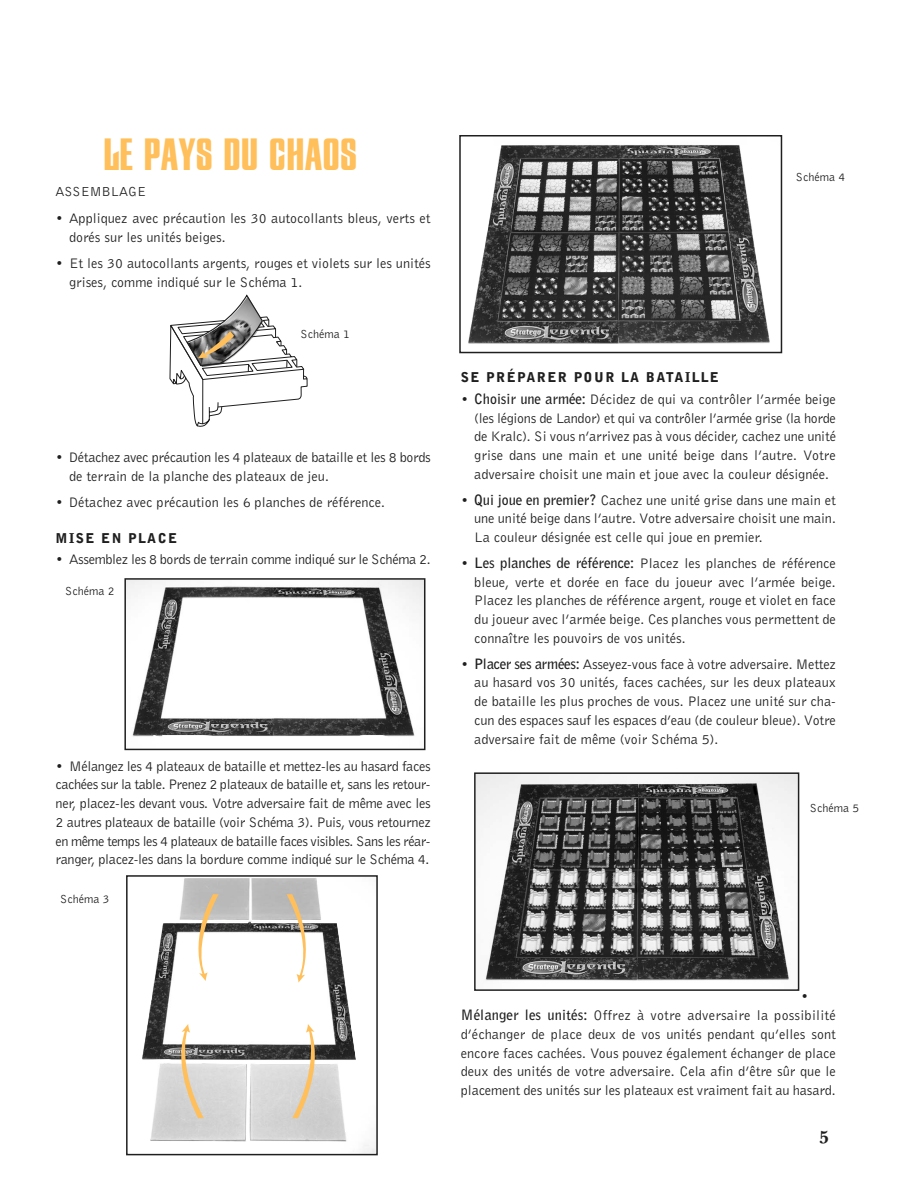
<style>
.page{position:relative;width:914px;height:1188px;background:#fff}
.page>*{position:absolute;margin:0;border:0;box-sizing:border-box;transform-origin:0 0}
.t1{font:42px "Cg Fiorello Cd";letter-spacing:.02em;color:#ffbf5a;scale:1.1 1}
.t2{font:18px "New Baskerville Bold SC";color:#201f20}
.t3{font:14.25px/18.8px "Bell Gothic BT";color:#201f20;text-align:justify}
.t4{font:14.25px/18.8px "Bell Gothic BT";letter-spacing:-.02em;color:#201f20}
.t5{font:900 13.5px "Bell Gothic BT";letter-spacing:.11em;color:#201f20}
.t6{font:13.5px "Bell Gothic BT";color:#201f20}
.t7{font:700 13.5px "Bell Gothic BT";color:#201f20}
.t8{font:12px "Bell Gothic BT";color:#201f20}
.s1{font-size:13.5px}
.s2{font-weight:700;font-size:13.5px}
.s3{font-weight:700}
</style>
<div class="page">
<img style="left:127px;top:581px;width:295px;height:156px">
<div style="left:124px;top:578px;width:301px;height:172px;border:2px solid #201f20"></div>
<img style="left:468px;top:145px;width:302px;height:199px">
<div style="left:459px;top:135px;width:323px;height:218px;border:2px solid #201f20"></div>
<img style="left:477px;top:775px;width:319px;height:206px">
<div style="left:474px;top:772px;width:325px;height:219px;border:2px solid #201f20"></div>
<svg style="left:169px;top:294px;width:139px;height:133px"></svg>
<img style="left:142px;top:878px;width:233px;height:274px">
<div style="left:126px;top:875px;width:252px;height:280px;border:2px solid #201f20"></div>
<svg style="left:286px;top:894px;width:29px;height:89px"></svg>
<svg style="left:189px;top:894px;width:30px;height:88px"></svg>
<svg style="left:172px;top:1023px;width:32px;height:95px"></svg>
<svg style="left:292px;top:1023px;width:32px;height:95px"></svg>
<h1 class="t1" style="left:103px;top:138px;width:232px">LE PAYS DU CHAOS</h1>
<p class="t6" style="left:56px;top:187px;width:92px">ASSEMBLAGE</p>
<p class="t3" style="left:69px;top:210px;width:363px;text-indent:-14px"><span class="s1">•</span> Appliquez avec précaution les 30 autocollants bleus, verts et dorés sur les unités beiges.</p>
<p class="t3" style="left:69px;top:255px;width:363px;text-indent:-14px"><span class="s1">•</span> Et les 30 autocollants argents, rouges et violets sur les unités grises, comme indiqué sur le Schéma 1.</p>
<p class="t8" style="left:300px;top:330px;width:51px">Schéma 1</p>
<p class="t4" style="left:69px;top:449px;width:363px;text-indent:-14px"><span class="s1">•</span> Détachez avec précaution les 4 plateaux de bataille et les 8 bords de terrain de la planche des plateaux de jeu.</p>
<p class="t3" style="left:56px;top:494px;width:331px"><span class="s1">•</span> Détachez avec précaution les 6 planches de référence.</p>
<p class="t5" style="left:56px;top:533px;width:123px">MISE EN PLACE</p>
<p class="t4" style="left:56px;top:551px;width:376px"><span class="s1">•</span> Assemblez les 8 bords de terrain comme indiqué sur le Schéma 2.</p>
<p class="t8" style="left:65px;top:587px;width:51px">Schéma 2</p>
<p class="t3" style="left:55px;top:758px;width:377px"><span class="s1">•</span> Mélangez les 4 plateaux de bataille et mettez-les au hasard faces cachées sur la table. Prenez 2 plateaux de bataille et, sans les retour&shy;ner, placez-les devant vous. Votre adversaire fait de même avec les 2 autres plateaux de bataille (voir Schéma 3). Puis, vous retournez en même temps les 4 plateaux de bataille faces visibles. Sans les réar&shy;ranger, placez-les dans la bordure comme indiqué sur le Schéma 4.</p>
<p class="t8" style="left:60px;top:895px;width:51px">Schéma 3</p>
<p class="t8" style="left:795px;top:173px;width:51px">Schéma 4</p>
<p class="t5" style="left:460px;top:373px;width:260px">SE PRÉPARER POUR LA BATAILLE</p>
<p class="t3" style="left:474px;top:391px;width:363px;text-indent:-14px"><span class="s2">•</span> <span class="s3">Choisir une armée:</span> Décidez de qui va contrôler l’armée beige (les légions de Landor) et qui va contrôler l’armée grise (la horde de Kralc). Si vous n’arrivez pas à vous décider, cachez une unité grise dans une main et une unité beige dans l’autre. Votre adversaire choisit une main et joue avec la couleur désignée.</p>
<p class="t3" style="left:474px;top:492px;width:363px;text-indent:-14px"><span class="s2">•</span> <span class="s3">Qui joue en premier?</span> Cachez une unité grise dans une main et une unité beige dans l’autre. Votre adversaire choisit une main.<br>La couleur désignée est celle qui joue en premier.</p>
<p class="t3" style="left:474px;top:555px;width:363px;text-indent:-14px"><span class="s2">•</span> <span class="s3">Les planches de référence:</span> Placez les planches de référence bleue, verte et dorée en face du joueur avec l’armée beige.<br>Placez les planches de référence argent, rouge et violet en face du joueur avec l’armée beige. Ces planches vous permettent de connaître les pouvoirs de vos unités.</p>
<p class="t3" style="left:474px;top:656px;width:363px;text-indent:-14px"><span class="s2">•</span> <span class="s3">Placer ses armées:</span> Asseyez-vous face à votre adversaire. Mettez au hasard vos 30 unités, faces cachées, sur les deux plateaux de bataille les plus proches de vous. Placez une unité sur cha&shy;cun des espaces sauf les espaces d’eau (de couleur bleue). Votre adversaire fait de même (voir Schéma 5).</p>
<p class="t8" style="left:809px;top:803px;width:51px">Schéma 5</p>
<p class="t7" style="left:800px;top:992px;width:9px">•</p>
<p class="t3" style="left:460px;top:1007px;width:377px"><span class="s3">Mélanger les unités:</span> Offrez à votre adversaire la possibilité d’échanger de place deux de vos unités pendant qu’elles sont encore faces cachées. Vous pouvez également échanger de place deux des unités de votre adversaire. Cela afin d’être sûr que le placement des unités sur les plateaux est vraiment fait au hasard.</p>
<p class="t2" style="left:819px;top:1127px;width:12px">5</p>
</div>
